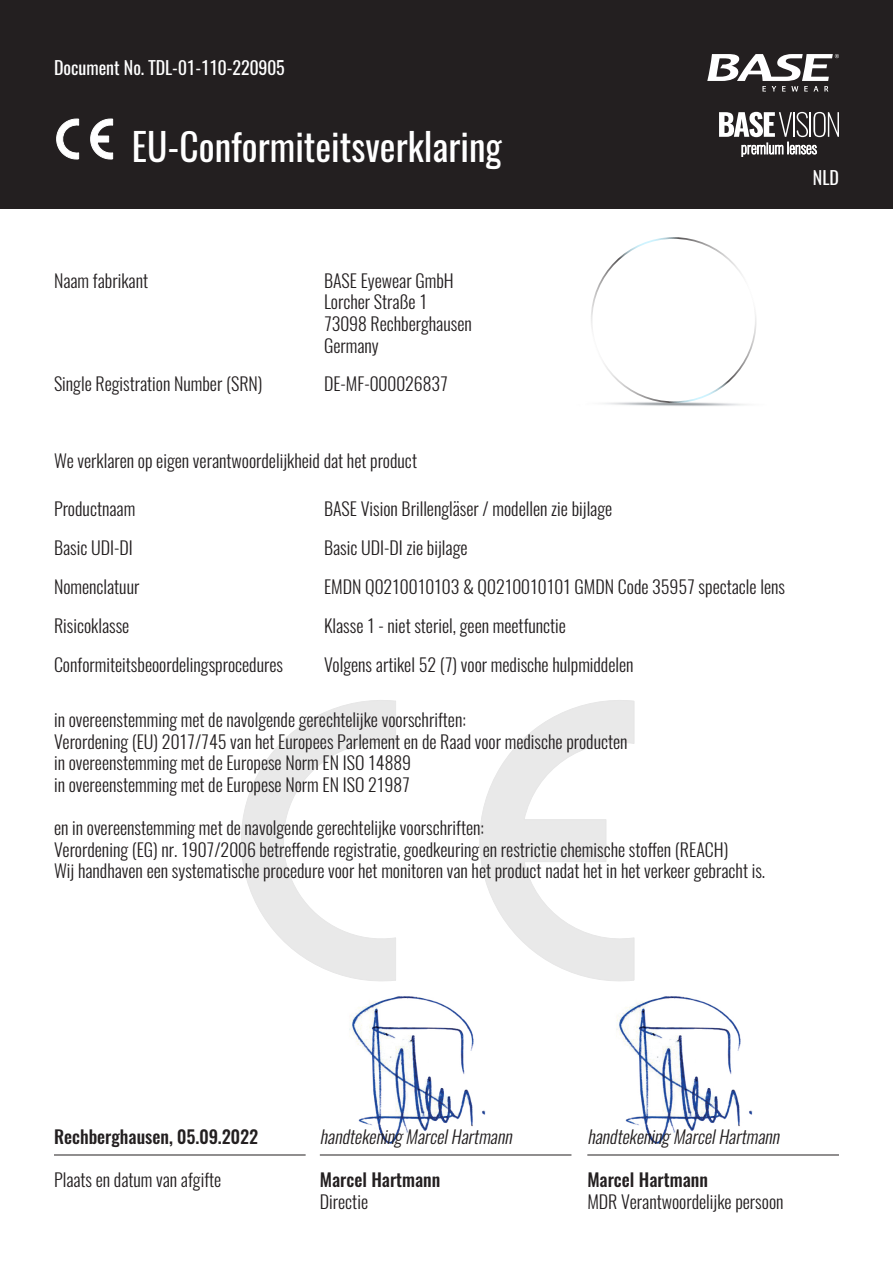
<style>
.page{position:relative;width:893px;height:1263px;background:#fff}
.page>*{position:absolute;margin:0;border:0;box-sizing:border-box;transform-origin:0 0}
.t1{font:37.5px "Oswald";color:#fff}
.t2{font:300 18px "Oswald";color:#231f20}
.t3{font:500 18px "Oswald";color:#231f20}
.t4{font:italic 300 18px "Oswald";color:#231f20}
.t5{font:18px "Oswald";color:#fff}
</style>
<div class="page">
<img style="left:319px;top:996px;width:194px;height:160px">
<img style="left:587px;top:996px;width:192px;height:160px">
<svg style="left:241px;top:700px;width:155px;height:281px"></svg>
<svg style="left:479px;top:700px;width:156px;height:281px"></svg>
<div style="left:0;top:0;width:893px;height:208px;background:#231f20"></div>
<svg style="left:707px;top:54px;width:132px;height:38px"></svg>
<svg style="left:56px;top:118px;width:23px;height:42px"></svg>
<svg style="left:90px;top:118px;width:23px;height:42px"></svg>
<hr style="left:54px;top:1154px;width:252px;height:1px;background:#231f20">
<hr style="left:320px;top:1154px;width:251px;height:1px;background:#231f20">
<hr style="left:587px;top:1154px;width:252px;height:1px;background:#231f20">
<svg style="left:591px;top:237px;width:166px;height:166px"></svg>
<svg style="left:719px;top:112px;width:120px;height:45px"></svg>
<p class="t5" style="left:54px;top:52px;width:232px">Document No. TDL-01-110-220905</p>
<p class="t1" style="left:132px;top:113px;width:371px">EU-Conformiteitsverklaring</p>
<p class="t5" style="left:813px;top:162px;width:28px">NLD</p>
<p class="t2" style="left:54px;top:264px;width:96px">Naam fabrikant</p>
<p class="t2" style="left:324px;top:264px;width:131px">BASE Eyewear GmbH</p>
<p class="t2" style="left:324px;top:286px;width:105px">Lorcher Straße 1</p>
<p class="t2" style="left:324px;top:308px;width:149px">73098 Rechberghausen</p>
<p class="t2" style="left:324px;top:329px;width:56px">Germany</p>
<p class="t2" style="left:54px;top:368px;width:210px">Single Registration Number (SRN)</p>
<p class="t2" style="left:324px;top:368px;width:125px">DE-MF-000026837</p>
<p class="t2" style="left:54px;top:445px;width:365px">We verklaren op eigen verantwoordelijkheid dat het product</p>
<p class="t2" style="left:54px;top:492px;width:83px">Productnaam</p>
<p class="t2" style="left:324px;top:492px;width:290px">BASE Vision Brillengläser / modellen zie bijlage</p>
<p class="t2" style="left:54px;top:531px;width:80px">Basic UDI-DI</p>
<p class="t2" style="left:324px;top:531px;width:145px">Basic UDI-DI zie bijlage</p>
<p class="t2" style="left:54px;top:570px;width:87px">Nomenclatuur</p>
<p class="t2" style="left:324px;top:570px;width:462px">EMDN Q0210010103 &amp; Q0210010101 GMDN Code 35957 spectacle lens</p>
<p class="t2" style="left:54px;top:609px;width:77px">Risicoklasse</p>
<p class="t2" style="left:324px;top:609px;width:244px">Klasse 1 - niet steriel, geen meetfunctie</p>
<p class="t2" style="left:54px;top:648px;width:231px">Conformiteitsbeoordelingsprocedures</p>
<p class="t2" style="left:324px;top:648px;width:311px">Volgens artikel 52 (7) voor medische hulpmiddelen</p>
<p class="t2" style="left:54px;top:704px;width:413px">in overeenstemming met de navolgende gerechtelijke voorschriften:</p>
<p class="t2" style="left:54px;top:725px;width:575px">Verordening (EU) 2017/745 van het Europees Parlement en de Raad voor medische producten</p>
<p class="t2" style="left:54px;top:747px;width:358px">in overeenstemming met de Europese Norm EN ISO 14889</p>
<p class="t2" style="left:54px;top:768px;width:357px">in overeenstemming met de Europese Norm EN ISO 21987</p>
<p class="t2" style="left:54px;top:812px;width:431px">en in overeenstemming met de navolgende gerechtelijke voorschriften:</p>
<p class="t2" style="left:54px;top:833px;width:676px">Verordening (EG) nr. 1907/2006 betreffende registratie, goedkeuring en restrictie chemische stoffen (REACH)</p>
<p class="t2" style="left:54px;top:855px;width:713px">Wij handhaven een systematische procedure voor het monitoren van het product nadat het in het verkeer gebracht is.</p>
<p class="t3" style="left:54px;top:1127px;width:206px">Rechberghausen, 05.09.2022</p>
<p class="t4" style="left:320px;top:1121px;width:198px">handtekeningMarcelHartmann</p>
<p class="t4" style="left:587px;top:1121px;width:198px">handtekeningMarcelHartmann</p>
<p class="t2" style="left:54px;top:1164px;width:169px">Plaats en datum van afgifte</p>
<p class="t3" style="left:320px;top:1170px;width:122px">Marcel Hartmann</p>
<p class="t2" style="left:320px;top:1185px;width:50px">Directie</p>
<p class="t3" style="left:587px;top:1170px;width:122px">Marcel Hartmann</p>
<p class="t2" style="left:587px;top:1185px;width:198px">MDR Verantwoordelijke persoon</p>
</div>
